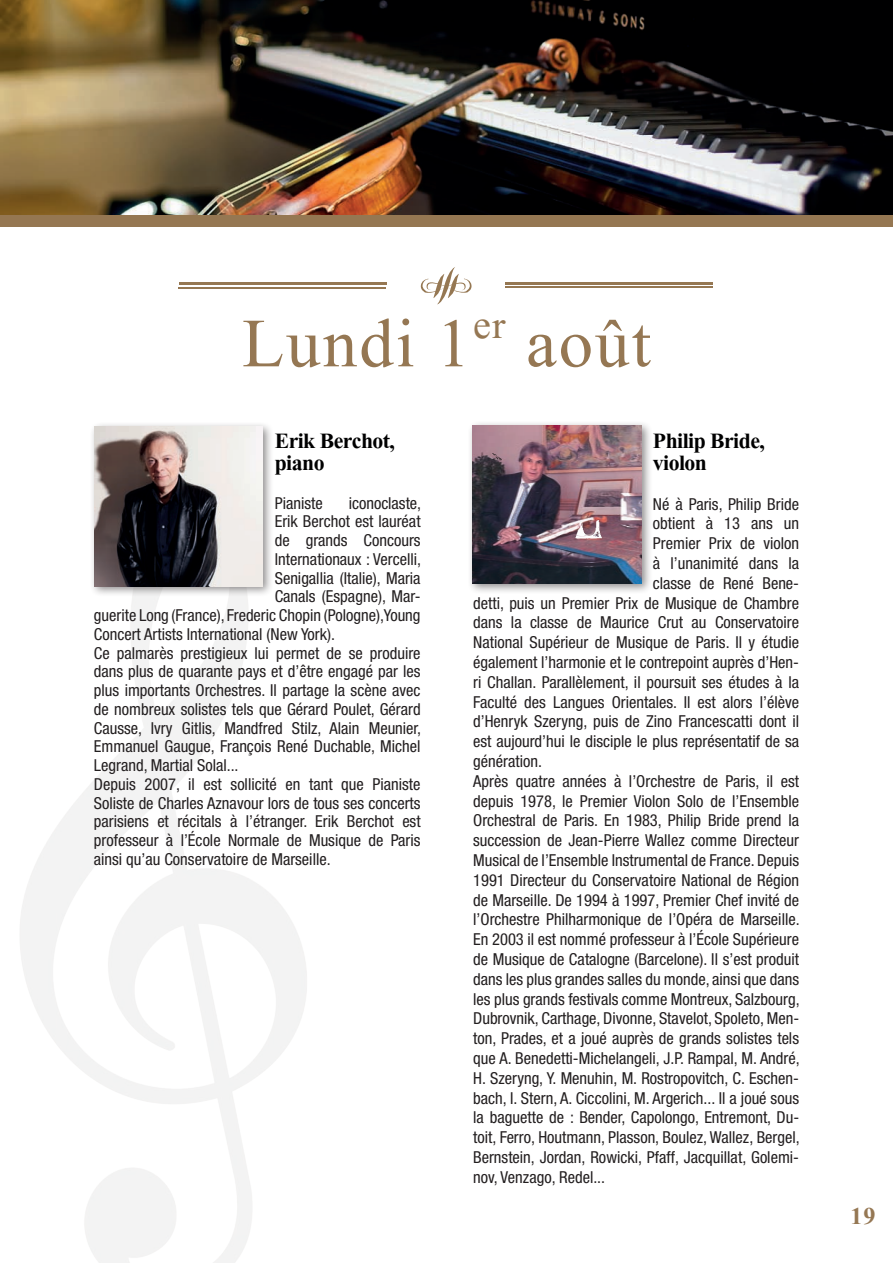
<style>
.page{position:relative;width:893px;height:1263px;background:#fff}
.page>*{position:absolute;margin:0;border:0;box-sizing:border-box;transform-origin:0 0}
.t1{font:85.5px "Aparajita";letter-spacing:.025em;color:#957753}
.t2{font:700 30px "Aparajita";color:#957753}
.t3{font:700 27px/22.5px "Aparajita";letter-spacing:-.02em;color:#000001}
.t4{font:condensed 16.5px "Helvetica Neue LT Pro";color:#231f20}
</style>
<div class="page">
<svg style="left:420px;top:267px;width:52px;height:38px"></svg>
<hr style="left:179px;top:282px;width:208px;height:2px;background:#957752">
<hr style="left:505px;top:282px;width:208px;height:2px;background:#957752">
<hr style="left:179px;top:287px;width:207px;height:2px;background:#957752">
<hr style="left:505px;top:287px;width:208px;height:1px;background:#957752">
<img style="left:0;top:0;width:893px;height:215px">
<div style="left:0;top:215px;width:893px;height:11px;background:#957752"></div>
<div style="left:467px;top:420px;width:186px;height:175px;background:#231f20;opacity:.5"></div>
<img style="left:472px;top:425px;width:170px;height:159px">
<img style="left:576px;top:520px;width:25px;height:19px">
<img style="left:506px;top:491px;width:20px;height:36px">
<svg style="left:492px;top:454px;width:10px;height:6px"></svg>
<div style="left:89px;top:421px;width:185px;height:176px;background:#231f20;opacity:.5"></div>
<img style="left:95px;top:427px;width:168px;height:159px">
<h1 class="t1" style="left:242px;top:291px;width:410px">Lundi 1<sup>er</sup> août</h1>
<h3 class="t3" style="left:275px;top:430px;width:122px">Erik Berchot, piano</h3>
<p class="t4" style="left:275px;top:493px;width:49px">Pianiste</p>
<p class="t4" style="left:349px;top:493px;width:74px">iconoclaste,</p>
<p class="t4" style="left:275px;top:512px;width:147px">Erik Berchot est lauréat</p>
<p class="t4" style="left:275px;top:531px;width:147px">de grands Concours</p>
<p class="t4" style="left:275px;top:549px;width:148px">Internationaux : Vercelli,</p>
<p class="t4" style="left:275px;top:568px;width:147px">Senigallia (Italie), Maria</p>
<p class="t4" style="left:275px;top:587px;width:147px">Canals (Espagne), Mar-</p>
<p class="t4" style="left:94px;top:606px;width:328px">guerite Long (France), Frederic Chopin (Pologne),Young</p>
<p class="t4" style="left:94px;top:624px;width:243px">Concert Artists International (New York).</p>
<p class="t4" style="left:94px;top:643px;width:328px">Ce palmarès prestigieux lui permet de se produire</p>
<p class="t4" style="left:94px;top:662px;width:328px">dans plus de quarante pays et d’être engagé par les</p>
<p class="t4" style="left:94px;top:681px;width:328px">plus importants Orchestres. Il partage la scène avec</p>
<p class="t4" style="left:94px;top:699px;width:328px">de nombreux solistes tels que Gérard Poulet, Gérard</p>
<p class="t4" style="left:94px;top:718px;width:329px">Causse, Ivry Gitlis, Mandfred Stilz, Alain Meunier,</p>
<p class="t4" style="left:94px;top:737px;width:328px">Emmanuel Gaugue, François René Duchable, Michel</p>
<p class="t4" style="left:94px;top:756px;width:146px">Legrand, Martial Solal...</p>
<p class="t4" style="left:94px;top:774px;width:328px">Depuis 2007, il est sollicité en tant que Pianiste</p>
<p class="t4" style="left:94px;top:793px;width:328px">Soliste de Charles Aznavour lors de tous ses concerts</p>
<p class="t4" style="left:94px;top:812px;width:328px">parisiens et récitals à l’étranger. Erik Berchot est</p>
<p class="t4" style="left:94px;top:831px;width:328px">professeur à l’École Normale de Musique de Paris</p>
<p class="t4" style="left:94px;top:849px;width:238px">ainsi qu’au Conservatoire de Marseille.</p>
<h3 class="t3" style="left:653px;top:430px;width:113px">Philip Bride, violon</h3>
<p class="t4" style="left:653px;top:494px;width:148px">Né à Paris, Philip Bride</p>
<p class="t4" style="left:653px;top:514px;width:148px">obtient à 13 ans un</p>
<p class="t4" style="left:653px;top:534px;width:148px">Premier Prix de violon</p>
<p class="t4" style="left:653px;top:554px;width:148px">à l’unanimité dans la</p>
<p class="t4" style="left:653px;top:573px;width:148px">classe de René Bene-</p>
<p class="t4" style="left:473px;top:593px;width:327px">detti, puis un Premier Prix de Musique de Chambre</p>
<p class="t4" style="left:473px;top:613px;width:327px">dans la classe de Maurice Crut au Conservatoire</p>
<p class="t4" style="left:473px;top:633px;width:327px">National Supérieur de Musique de Paris. Il y étudie</p>
<p class="t4" style="left:473px;top:653px;width:327px">également l’harmonie et le contrepoint auprès d’Hen-</p>
<p class="t4" style="left:473px;top:672px;width:327px">ri Challan. Parallèlement, il poursuit ses études à la</p>
<p class="t4" style="left:473px;top:692px;width:327px">Faculté des Langues Orientales. Il est alors l’élève</p>
<p class="t4" style="left:473px;top:712px;width:327px">d’Henryk Szeryng, puis de Zino Francescatti dont il</p>
<p class="t4" style="left:473px;top:732px;width:327px">est aujourd’hui le disciple le plus représentatif de sa</p>
<p class="t4" style="left:473px;top:752px;width:70px">génération.</p>
<p class="t4" style="left:473px;top:771px;width:327px">Après quatre années à l’Orchestre de Paris, il est</p>
<p class="t4" style="left:473px;top:791px;width:327px">depuis 1978, le Premier Violon Solo de l’Ensemble</p>
<p class="t4" style="left:473px;top:811px;width:327px">Orchestral de Paris. En 1983, Philip Bride prend la</p>
<p class="t4" style="left:473px;top:831px;width:327px">succession de Jean-Pierre Wallez comme Directeur</p>
<p class="t4" style="left:473px;top:851px;width:327px">Musical de l’Ensemble Instrumental de France. Depuis</p>
<p class="t4" style="left:473px;top:870px;width:327px">1991 Directeur du Conservatoire National de Région</p>
<p class="t4" style="left:473px;top:890px;width:327px">de Marseille. De 1994 à 1997, Premier Chef invité de</p>
<p class="t4" style="left:473px;top:910px;width:328px">l’Orchestre Philharmonique de l’Opéra de Marseille.</p>
<p class="t4" style="left:473px;top:930px;width:327px">En 2003 il est nommé professeur à l’École Supérieure</p>
<p class="t4" style="left:473px;top:950px;width:327px">de Musique de Catalogne (Barcelone). Il s’est produit</p>
<p class="t4" style="left:473px;top:969px;width:327px">dans les plus grandes salles du monde, ainsi que dans</p>
<p class="t4" style="left:473px;top:989px;width:328px">les plus grands festivals comme Montreux, Salzbourg,</p>
<p class="t4" style="left:473px;top:1009px;width:327px">Dubrovnik, Carthage, Divonne, Stavelot, Spoleto, Men-</p>
<p class="t4" style="left:473px;top:1029px;width:327px">ton, Prades, et a joué auprès de grands solistes tels</p>
<p class="t4" style="left:473px;top:1049px;width:328px">que A. Benedetti-Michelangeli, J.P. Rampal, M. André,</p>
<p class="t4" style="left:473px;top:1068px;width:327px">H. Szeryng, Y. Menuhin, M. Rostropovitch, C. Eschen-</p>
<p class="t4" style="left:473px;top:1088px;width:327px">bach, I. Stern, A. Ciccolini, M. Argerich... Il a joué sous</p>
<p class="t4" style="left:473px;top:1108px;width:327px">la baguette de : Bender, Capolongo, Entremont, Du-</p>
<p class="t4" style="left:473px;top:1128px;width:328px">toit, Ferro, Houtmann, Plasson, Boulez, Wallez, Bergel,</p>
<p class="t4" style="left:473px;top:1148px;width:327px">Bernstein, Jordan, Rowicki, Pfaff, Jacquillat, Golemi-</p>
<p class="t4" style="left:473px;top:1167px;width:134px">nov, Venzago, Redel...</p>
<h2 class="t2" style="left:850px;top:1198px;width:27px">19</h2>
</div>
